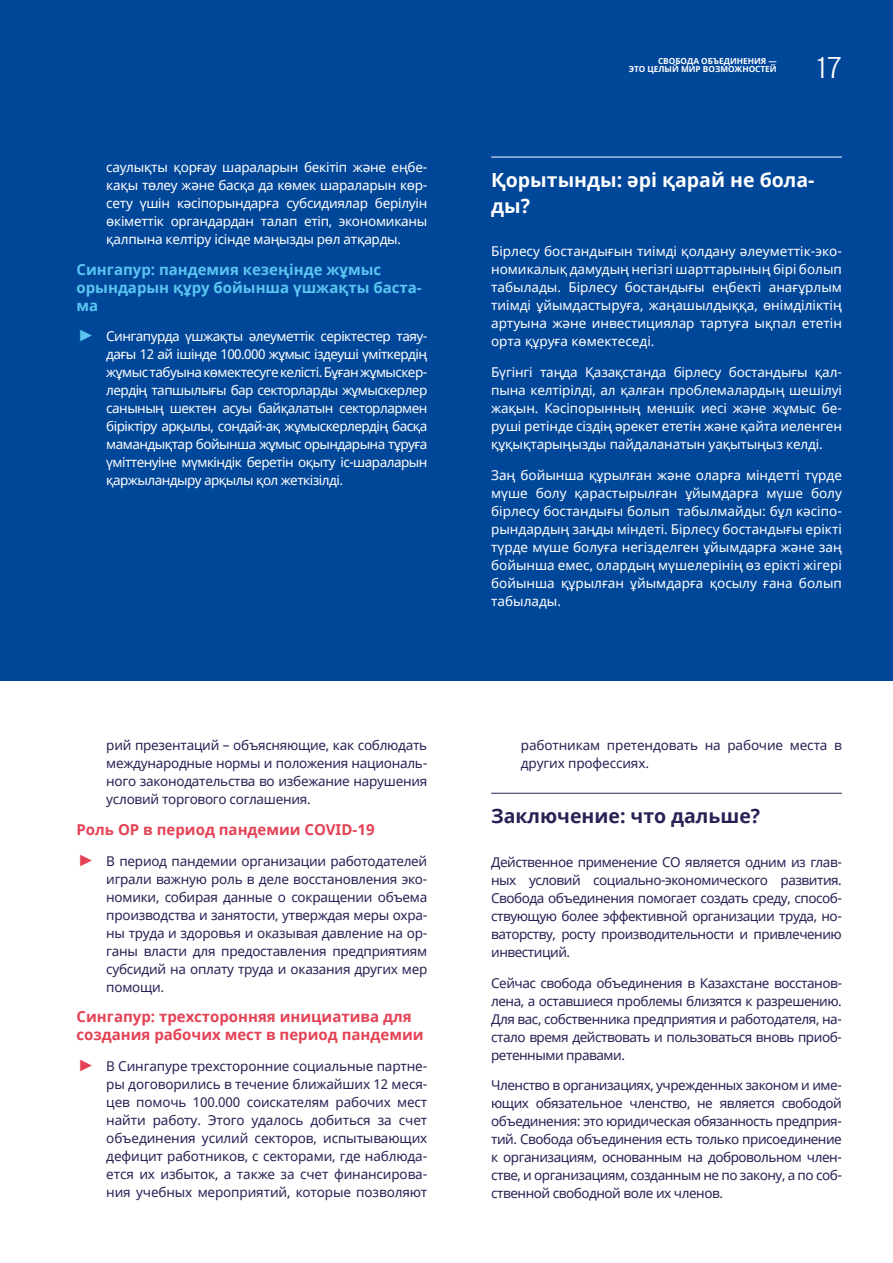
<style>
.page{position:relative;width:893px;height:1263px;background:#fff}
.page>*{position:absolute;margin:0;border:0;box-sizing:border-box;transform-origin:0 0}
.t1{font:300 30px "Overpass";color:#fff}
.t2{font:700 19.5px/25.5px "Noto Sans";color:#fff}
.t3{font:700 19.5px "Noto Sans";color:#272254}
.t4{font:700 15px/18px "Noto Sans";color:#e44256}
.t5{font:700 15px/18px "Noto Sans";color:#5bc5f2}
.t6{font:13.5px/18px "Noto Sans";letter-spacing:-.02em;color:#272254;text-align:justify}
.t7{font:13.5px/18px "Noto Sans";letter-spacing:-.01em;color:#fff;text-align:justify}
.t8{font:700 8.25px/8.2px "Noto Sans";color:#fff;text-align:right}
.s1{font-weight:700;font-size:19.5px;color:#5bc5f2}
.s2{font-weight:700;font-size:19.5px;color:#e44256}
</style>
<div class="page">
<div style="left:0;top:0;width:893px;height:680px;background:#004799"></div>
<hr style="left:491px;top:793px;width:351px;height:1px;background:#272254">
<hr style="left:491px;top:157px;width:351px;height:1px;background:#fff">
<p class="t7" style="left:106px;top:158px;width:323px">саулықты қорғау шараларын бекітіп және еңбе&shy;кақы төлеу және басқа да көмек шараларын көр&shy;сету үшін кәсіпорындарға субсидиялар берілуін өкіметтік органдардан талап етіп, экономиканы қалпына келтіру ісінде маңызды рөл атқарды.</p>
<p class="t5" style="left:77px;top:260px;width:347px">Сингапур: пандемия кезеңінде жұмыс орындарын құру бойынша үшжақты баста&shy;ма</p>
<p class="t7" style="left:106px;top:328px;width:323px;text-indent:-30px"><span class="s1">►</span> Сингапурда үшжақты әлеуметтік серіктестер таяу&shy;дағы 12 ай ішінде 100.000 жұмыс іздеуші үміткердің жұмыс табуына көмектесуге келісті. Бұған жұмыскер&shy;лердің тапшылығы бар секторларды жұмыскерлер санының шектен асуы байқалатын секторлармен біріктіру арқылы, сондай-ақ жұмыскерлердің басқа мамандықтар бойынша жұмыс орындарына тұруға үміттенуіне мүмкіндік беретін оқыту іс-шараларын қаржыландыру арқылы қол жеткізілді.</p>
<p class="t6" style="left:106px;top:737px;width:323px">рий презентаций – объясняющие, как соблюдать международные нормы и положения националь&shy;ного законодательства во избежание нарушения условий торгового соглашения.</p>
<p class="t4" style="left:77px;top:820px;width:300px">Роль ОР в период пандемии COVID-19</p>
<p class="t6" style="left:106px;top:852px;width:323px;text-indent:-30px"><span class="s2">►</span> В период пандемии организации работодателей играли важную роль в деле восстановления эко&shy;номики, собирая данные о сокращении объема производства и занятости, утверждая меры охра&shy;ны труда и здоровья и оказывая давление на ор&shy;ганы власти для предоставления предприятиям субсидий на оплату труда и оказания других мер помощи.</p>
<p class="t4" style="left:77px;top:1007px;width:349px">Сингапур: трехсторонняя инициатива для создания рабочих мест в период пандемии</p>
<p class="t6" style="left:106px;top:1058px;width:323px;text-indent:-30px"><span class="s2">►</span> В Сингапуре трехсторонние социальные партне&shy;ры договорились в течение ближайших 12 меся&shy;цев помочь 100.000 соискателям рабочих мест найти работу. Этого удалось добиться за счет объединения усилий секторов, испытывающих дефицит работников, с секторами, где наблюда&shy;ется их избыток, а также за счет финансирова&shy;ния учебных мероприятий, которые позволяют</p>
<p class="t8" style="left:629px;top:57px;width:150px">СВОБОДА ОБЪЕДИНЕНИЯ —<br>ЭТО ЦЕЛЫЙ МИР ВОЗМОЖНОСТЕЙ</p>
<h1 class="t1" style="left:816px;top:46px;width:27px">17</h1>
<h2 class="t2" style="left:491px;top:167px;width:325px">Қорытынды: әрі қарай не бола&shy;ды?</h2>
<p class="t7" style="left:491px;top:243px;width:352px">Бірлесу бостандығын тиімді қолдану әлеуметтік-эко&shy;номикалық дамудың негізгі шарттарының бірі болып табылады. Бірлесу бостандығы еңбекті анағұрлым тиімді ұйымдастыруға, жаңашылдыққа, өнімділіктің артуына және инвестициялар тартуға ықпал ететін орта құруға көмектеседі.</p>
<p class="t7" style="left:491px;top:363px;width:352px">Бүгінгі таңда Қазақстанда бірлесу бостандығы қал&shy;пына келтірілді, ал қалған проблемалардың шешілуі жақын. Кәсіпорынның меншік иесі және жұмыс бе&shy;руші ретінде сіздің әрекет ететін және қайта иеленген құқықтарыңызды пайдаланатын уақытыңыз келді.</p>
<p class="t7" style="left:491px;top:466px;width:352px">Заң бойынша құрылған және оларға міндетті түрде мүше болу қарастырылған ұйымдарға мүше болу бірлесу бостандығы болып табылмайды: бұл кәсіпо&shy;рындардың заңды міндеті. Бірлесу бостандығы ерікті түрде мүше болуға негізделген ұйымдарға және заң бойынша емес, олардың мүшелерінің өз ерікті жігері бойынша құрылған ұйымдарға қосылу ғана болып табылады.</p>
<p class="t6" style="left:521px;top:737px;width:322px">работникам претендовать на рабочие места в других профессиях.</p>
<h2 class="t3" style="left:491px;top:802px;width:271px">Заключение: что дальше?</h2>
<p class="t6" style="left:491px;top:853px;width:352px">Действенное применение СО является одним из глав&shy;ных условий социально-экономического развития.<br>Свобода объединения помогает создать среду, способ&shy;ствующую более эффективной организации труда, но&shy;ваторству, росту производительности и привлечению инвестиций.</p>
<p class="t6" style="left:491px;top:974px;width:352px">Сейчас свобода объединения в Казахстане восстанов&shy;лена, а оставшиеся проблемы близятся к разрешению.<br>Для вас, собственника предприятия и работодателя, на&shy;стало время действовать и пользоваться вновь приоб&shy;ретенными правами.</p>
<p class="t6" style="left:491px;top:1077px;width:352px">Членство в организациях, учрежденных законом и име&shy;ющих обязательное членство, не является свободой объединения: это юридическая обязанность предприя&shy;тий. Свобода объединения есть только присоединение к организациям, основанным на добровольном член&shy;стве, и организациям, созданным не по закону, а по соб&shy;ственной свободной воле их членов.</p>
</div>
